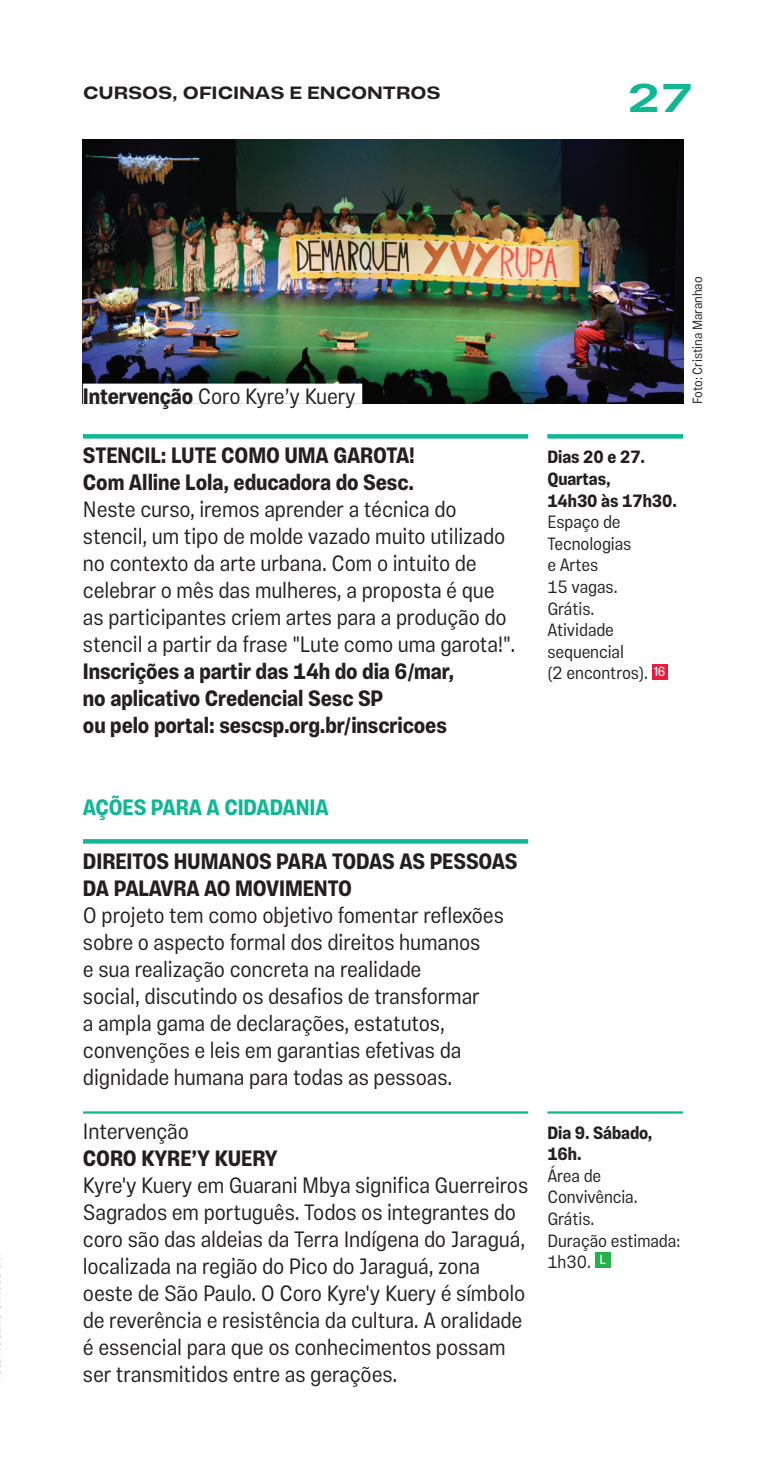
<style>
.page{position:relative;width:766px;height:1467px;background:#fff}
.page>*{position:absolute;margin:0;border:0;box-sizing:border-box;transform-origin:0 0}
.t1{font:700 40.5px "Vinila Extended";color:#0fb793}
.sinopse{font:300 22.5px/27px "Vinila Condensed";letter-spacing:-.005em;color:#231f20}
.formato__linha2pt{font:300 22.5px/27px "Vinila Condensed";letter-spacing:-.005em;color:#231f20}
.com{font:700 22.5px "Vinila Condensed";letter-spacing:-.005em;color:#231f20}
.formato__linha2pt-2{font:700 22.5px "Vinila Condensed";letter-spacing:-.005em;color:#231f20}
.formato__linha1pt{font:700 22.5px/27px "Vinila Condensed";letter-spacing:-.005em;color:#231f20}
.legenda__texto{font:300 22.5px "Vinila Condensed";letter-spacing:-.005em;color:#231f20}
.sinopse-2{font:700 22.5px "Vinila Condensed";letter-spacing:-.005em;color:#0fb793}
.servico__texto{font:300 18px/21.6px "Vinila Condensed";letter-spacing:-.005em;color:#231f20}
.servico__data__linha2pt{font:700 18px/21.6px "Vinila Condensed";letter-spacing:-.005em;color:#231f20}
.chapeu{font:700 18px "Vinila Extended";letter-spacing:-.005em;color:#231f20}
.servico__data__linha1pt{font:700 18px/21.6px "Vinila Condensed";letter-spacing:-.005em;color:#231f20}
.legenda__credito{font:300 13.5px "Vinila Condensed";letter-spacing:-.005em;color:#231f20}
.classificacao{font:13.5px "Vinila Condensed";color:#fff}
.s1{font-weight:700}
.s2{font-weight:300}
</style>
<div class="page">
<div style="left:83px;top:434px;width:445px;height:5px;background:#0fb793"></div>
<div style="left:83px;top:839px;width:445px;height:5px;background:#0fb793"></div>
<hr style="left:83px;top:1111px;width:445px;height:3px;background:#0fb793">
<div style="left:547px;top:434px;width:135px;height:5px;background:#0fb793"></div>
<div style="left:651px;top:664px;width:16px;height:15px;background:#ed1a3a"></div>
<hr style="left:547px;top:1111px;width:135px;height:3px;background:#0fb793">
<div style="left:594px;top:1252px;width:16px;height:16px;background:#23b24b"></div>
<img style="left:83px;top:139px;width:599px;height:265px">
<div style="left:83px;top:384px;width:279px;height:20px;background:#fff"></div>
<p class="chapeu" style="left:83px;top:82px;width:359px">CURSOS, OFICINAS E ENCONTROS</p>
<h1 class="t1" style="left:627px;top:74px;width:68px">27</h1>
<p class="legenda__texto" style="left:83px;top:383px;width:274px"><span class="s1">Intervenção</span> Coro Kyre’y Kuery</p>
<p class="formato__linha2pt-2" style="left:83px;top:443px;width:333px">STENCIL: LUTE COMO UMA GAROTA!</p>
<p class="com" style="left:83px;top:470px;width:332px">Com Alline Lola, educadora do Sesc.</p>
<p class="sinopse" style="left:83px;top:496px;width:434px">Neste curso, iremos aprender a técnica do stencil, um tipo de molde vazado muito utilizado no contexto da arte urbana. Com o intuito de celebrar o mês das mulheres, a proposta é que as participantes criem artes para a produção do stencil a partir da frase "Lute como uma garota!".<br><span class="s1">Inscrições a partir das 14h do dia 6/mar,<br>no aplicativo Credencial Sesc SP<br>ou pelo portal: sescsp.org.br/inscricoes</span></p>
<p class="legenda__credito" style="left:689px;top:404px;width:129px;rotate:-90deg">Foto: Cristina Maranhao</p>
<p class="servico__data__linha2pt" style="left:547px;top:446px;width:131px">Dias 20 e 27.<br>Quartas,<br>14h30 às 17h30.</p>
<p class="servico__texto" style="left:547px;top:511px;width:86px">Espaço de<br>Tecnologias e Artes</p>
<p class="servico__texto" style="left:547px;top:576px;width:72px">15 vagas.</p>
<p class="servico__texto" style="left:547px;top:597px;width:48px">Grátis.</p>
<p class="servico__texto" style="left:547px;top:619px;width:102px">Atividade sequencial<br>(2 encontros).</p>
<p class="classificacao" style="left:653px;top:663px;width:13px">16</p>
<p class="sinopse-2" style="left:83px;top:794px;width:247px">AÇÕES PARA A CIDADANIA</p>
<p class="formato__linha2pt" style="left:83px;top:847px;width:436px"><span class="s1">DIREITOS HUMANOS PARA TODAS AS PESSOAS DA PALAVRA AO MOVIMENTO<br></span>O projeto tem como objetivo fomentar reflexões sobre o aspecto formal dos direitos humanos<br>e sua realização concreta na realidade<br>social, discutindo os desafios de transformar<br>a ampla gama de declarações, estatutos, convenções e leis em garantias efetivas da dignidade humana para todas as pessoas.</p>
<p class="formato__linha1pt" style="left:83px;top:1117px;width:196px"><span class="s2">Intervenção<br></span>CORO KYRE’Y KUERY</p>
<p class="sinopse" style="left:83px;top:1171px;width:446px">Kyre'y Kuery em Guarani Mbya significa Guerreiros Sagrados em português. Todos os integrantes do coro são das aldeias da Terra Indígena do Jaraguá, localizada na região do Pico do Jaraguá, zona oeste de São Paulo. O Coro Kyre'y Kuery é símbolo de reverência e resistência da cultura. A oralidade é essencial para que os conhecimentos possam ser transmitidos entre as gerações.</p>
<p class="servico__data__linha1pt" style="left:547px;top:1121px;width:107px">Dia 9. Sábado,<br>16h.</p>
<p class="servico__texto" style="left:547px;top:1164px;width:92px">Área de<br>Convivência.</p>
<p class="servico__texto" style="left:547px;top:1208px;width:48px">Grátis.</p>
<p class="servico__texto" style="left:547px;top:1229px;width:134px">Duração estimada:<br>1h30.</p>
<p class="classificacao" style="left:599px;top:1252px;width:8px">L</p>
</div>
